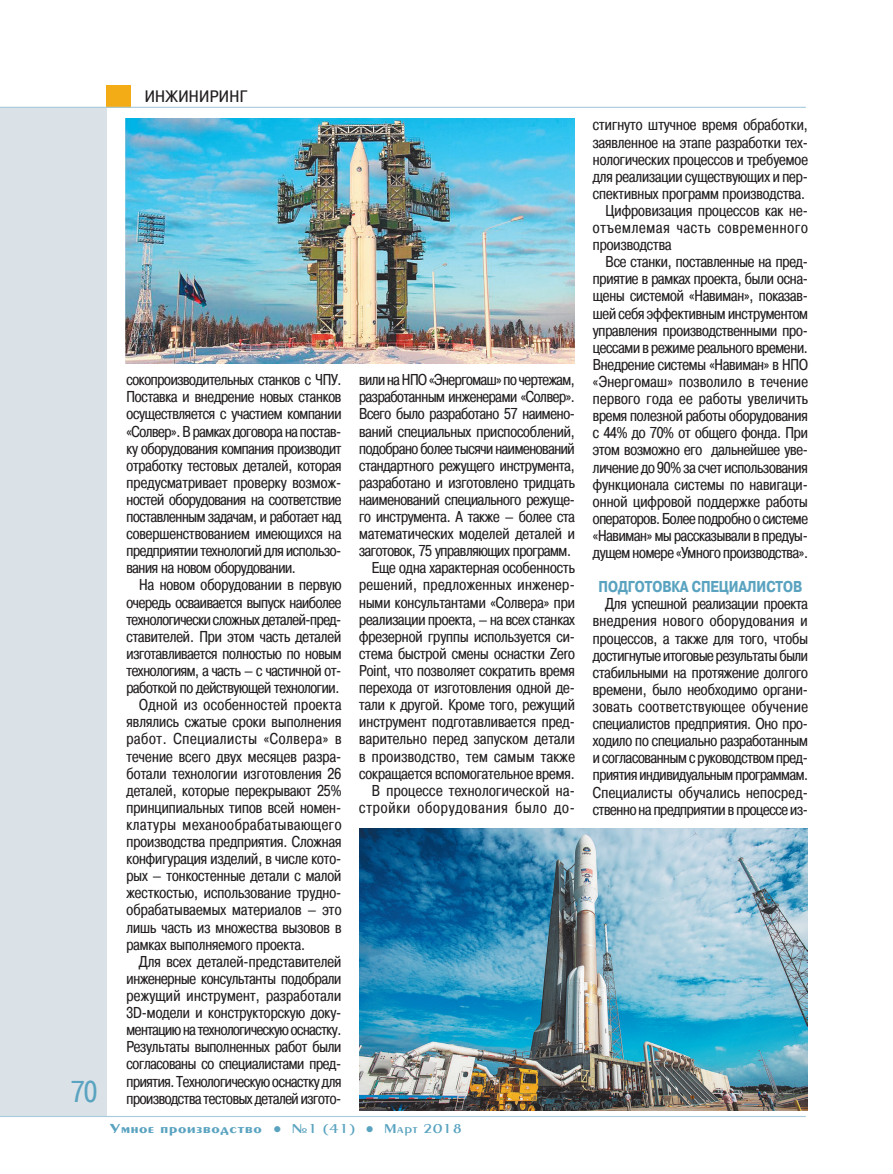
<style>
.page{position:relative;width:893px;height:1174px;background:#fff}
.page>*{position:absolute;margin:0;border:0;box-sizing:border-box;transform-origin:0 0}
.t1{font:30px "Pragmatica Cond C";color:#5aa3c0}
.Умпро_рубрика{font:16.5px "Pragmatica Cond C";letter-spacing:.02em;color:#231f20;scale:1.1 1}
.Умпро_текст{font:15.6px/17.1px "Pragmatica Cond C";letter-spacing:-.005em;color:#231f20;text-align:justify}
.Умпро_текст-2{font:15.6px/17.1px "Pragmatica Cond C";letter-spacing:.025em;color:#231f20;text-align:right}
.Умпро_текст-3{font:700 15.6px "Pragmatica Cond C";color:#5aa3c0}
.t2{font:700 13.5px "Penta";letter-spacing:.04em;color:#5aa3c0;scale:1.2 1}
.s1{font-family:"Penta Demi";font-weight:400}
</style>
<div class="page">
<div style="left:0;top:108px;width:107px;height:1009px;background:#dae2e7"></div>
<div style="left:106px;top:85px;width:25px;height:23px;background:#f4ac16"></div>
<hr style="left:0;top:1116px;width:806px;height:1px;background:#a6cbdd">
<hr style="left:0;top:107px;width:806px;height:1px;background:#a6cbdd">
<img style="left:126px;top:118px;width:449px;height:246px">
<img style="left:359px;top:828px;width:449px;height:282px">
<p class="Умпро_рубрика" style="left:145px;top:87px;width:95px">ИНЖИНИРИНГ</p>
<p class="t1" style="left:71px;top:1074px;width:27px">70</p>
<p class="Умпро_текст" style="left:126px;top:371px;width:217px">сокопроизводительных станков с ЧПУ.<br>Поставка и внедрение новых станков осуществляется с участием компании «Солвер». В рамках договора на постав&shy;ку оборудования компания производит отработку тестовых деталей, которая предусматривает проверку возмож&shy;ностей оборудования на соответствие поставленным задачам, и работает над совершенствованием имеющихся на предприятии технологий для использо&shy;вания на новом оборудовании.</p>
<p class="Умпро_текст" style="left:126px;top:576px;width:216px;text-indent:13px">На новом оборудовании в первую очередь осваивается выпуск наиболее технологически сложных деталей-пред&shy;ставителей. При этом часть деталей изготавливается полностью по новым технологиям, а часть – с частичной от&shy;работкой по действующей технологии.</p>
<p class="Умпро_текст" style="left:126px;top:696px;width:216px;text-indent:13px">Одной из особенностей проекта являлись сжатые сроки выполнения работ. Специалисты «Солвера» в течение всего двух месяцев разра&shy;ботали технологии изготовления 26 деталей, которые перекрывают 25% принципиальных типов всей номен&shy;клатуры механообрабатывающего производства предприятия. Сложная конфигурация изделий, в числе кото&shy;рых – тонкостенные детали с малой жесткостью, использование трудно&shy;обрабатываемых материалов – это лишь часть из множества вызовов в рамках выполняемого проекта.</p>
<p class="Умпро_текст" style="left:126px;top:953px;width:216px;text-indent:13px">Для всех деталей-представителей инженерные консультанты подобрали режущий инструмент, разработали 3D-модели и конструкторскую доку&shy;ментацию на технологическую оснастку.<br>Результаты выполненных работ были согласованы со специалистами пред&shy;приятия. Технологическую оснастку для производства тестовых деталей изгото-</p>
<p class="Умпро_текст" style="left:359px;top:371px;width:217px">вили на НПО «Энергомаш» по чертежам, разработанным инженерами «Солвер».<br>Всего было разработано 57 наимено&shy;ваний специальных приспособлений, подобрано более тысячи наименований стандартного режущего инструмента, разработано и изготовлено тридцать наименований специального режуще&shy;го инструмента. А также – более ста математических моделей деталей и заготовок, 75 управляющих программ.</p>
<p class="Умпро_текст" style="left:359px;top:559px;width:217px;text-indent:13px">Еще одна характерная особенность решений, предложенных инженер&shy;ными консультантами «Солвера» при реализации проекта, – на всех станках фрезерной группы используется си&shy;стема быстрой смены оснастки Zero Point, что позволяет сократить время перехода от изготовления одной де&shy;тали к другой. Кроме того, режущий инструмент подготавливается пред&shy;варительно перед запуском детали в производство, тем самым также сокращается вспомогательное время.</p>
<p class="Умпро_текст-2" style="left:359px;top:782px;width:217px">В процессе технологической на&shy;стройки оборудования было до-</p>
<p class="t2" style="left:110px;top:1121px;width:295px">Умное производство ● <span class="s1">№1 (41)</span> ● <span class="s1">Март 2018</span></p>
<p class="Умпро_текст" style="left:593px;top:116px;width:217px">стигнуто штучное время обработки, заявленное на этапе разработки тех&shy;нологических процессов и требуемое для реализации существующих и пер&shy;спективных программ производства.</p>
<p class="Умпро_текст" style="left:593px;top:202px;width:217px;text-indent:13px">Цифровизация процессов как не&shy;отъемлемая часть современного производства</p>
<p class="Умпро_текст" style="left:593px;top:253px;width:217px;text-indent:13px">Все станки, поставленные на пред&shy;приятие в рамках проекта, были осна&shy;щены системой «Навиман», показав&shy;шей себя эффективным инструментом управления производственными про&shy;цессами в режиме реального времени.<br>Внедрение системы «Навиман» в НПО «Энергомаш» позволило в течение первого года ее работы увеличить время полезной работы оборудования с 44% до 70% от общего фонда. При этом возможно его дальнейшее уве&shy;личение до 90% за счет использования функционала системы по навигаци&shy;онной цифровой поддержке работы операторов. Более подробно о системе «Навиман» мы рассказывали в предуы&shy;дущем номере «Умного производства».</p>
<p class="Умпро_текст-3" style="left:598px;top:578px;width:205px">ПОДГОТОВКА СПЕЦИАЛИСТОВ</p>
<p class="Умпро_текст" style="left:593px;top:595px;width:217px;text-indent:13px">Для успешной реализации проекта внедрения нового оборудования и процессов, а также для того, чтобы достигнутые итоговые результаты были стабильными на протяжение долгого времени, было необходимо органи&shy;зовать соответствующее обучение специалистов предприятия. Оно про&shy;ходило по специально разработанным и согласованным с руководством пред&shy;приятия индивидуальным программам.<br>Специалисты обучались непосред&shy;ственно на предприятии в процессе из-</p>
</div>
